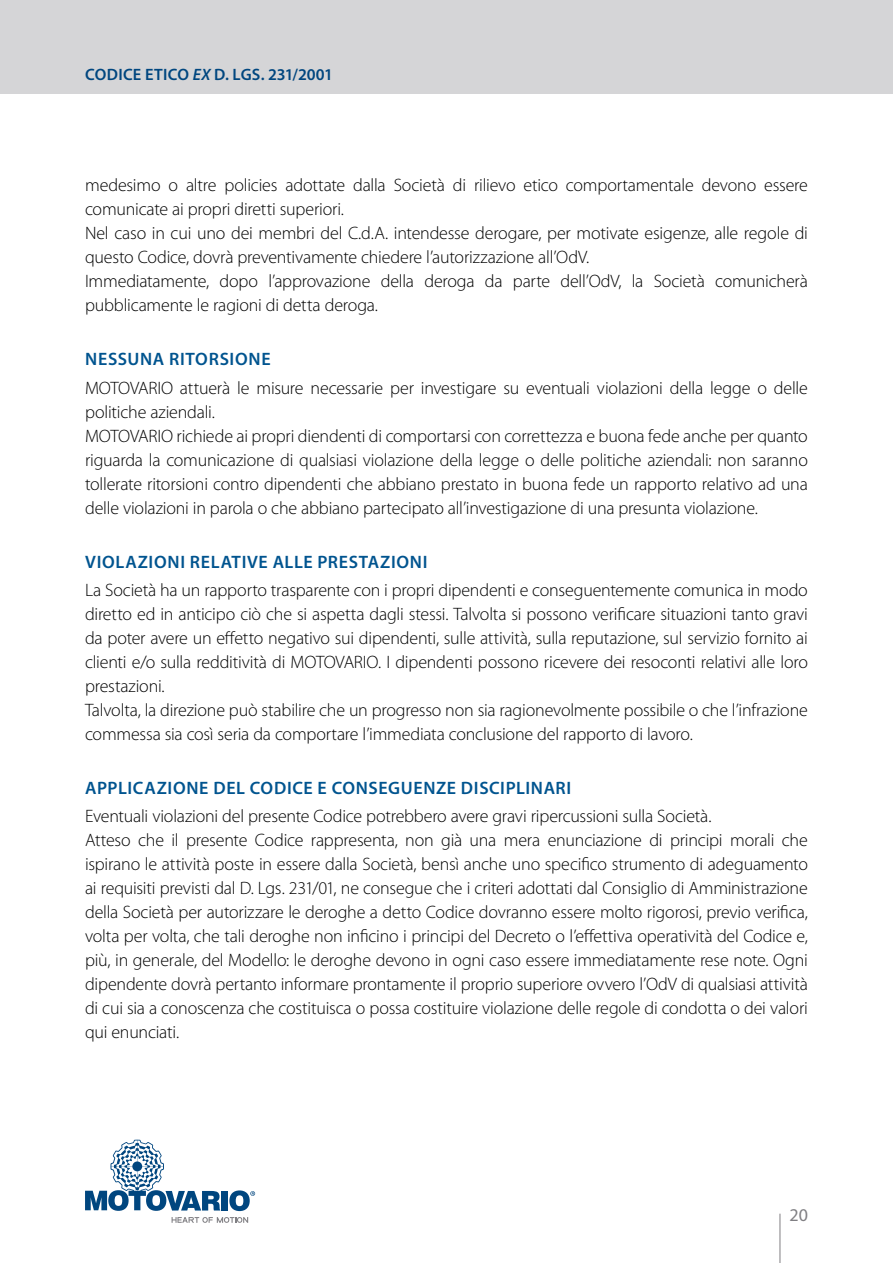
<style>
.page{position:relative;width:893px;height:1263px;background:#fff}
.page>*{position:absolute;margin:0;border:0;box-sizing:border-box;transform-origin:0 0}
.t1{font:300 18px/24px "Myriad Pro";letter-spacing:-.01em;color:#000}
.t2{font:600 18px "Myriad Pro";letter-spacing:.035em;color:#00548f}
.t3{font:18px "Myriad Pro";color:#807f83}
.t4{font:600 16.5px "Myriad Pro";letter-spacing:.01em;color:#00467f}
.s1{font-style:italic}
</style>
<div class="page">
<svg style="left:172px;top:1217px;width:76px;height:6px"></svg>
<svg style="left:85px;top:1140px;width:135px;height:71px"></svg>
<div style="left:222px;top:1191px;width:6px;height:19px;background:#00467f"></div>
<svg style="left:229px;top:1190px;width:26px;height:21px"></svg>
<div style="left:0;top:0;width:893px;height:94px;background:#d5d5d7"></div>
<hr style="left:780px;top:1214px;width:1px;height:49px;background:#807f83">
<p class="t4" style="left:85px;top:64px;width:249px">CODICE ETICO <span class="s1">EX</span> D. LGS. 231/2001</p>
<p class="t1" style="left:85px;top:173px;width:724px">medesimo o altre policies adottate dalla Società di rilievo etico comportamentale devono essere comunicate ai propri diretti superiori.<br>Nel caso in cui uno dei membri del C.d.A. intendesse derogare, per motivate esigenze, alle regole di questo Codice, dovrà preventivamente chiedere l’autorizzazione all’OdV.<br>Immediatamente, dopo l’approvazione della deroga da parte dell’OdV, la Società comunicherà pubblicamente le ragioni di detta deroga.</p>
<p class="t2" style="left:85px;top:348px;width:12px">NESSU</p>
<p class="t2" style="left:140px;top:348px;width:130px">NA RITORSIONE</p>
<p class="t1" style="left:85px;top:375px;width:724px">MOTOVARIO attuerà le misure necessarie per investigare su eventuali violazioni della legge o delle politiche aziendali.<br>MOTOVARIO richiede ai propri diendenti di comportarsi con correttezza e buona fede anche per quanto riguarda la comunicazione di qualsiasi violazione della legge o delle politiche aziendali: non saranno tollerate ritorsioni contro dipendenti che abbiano prestato in buona fede un rapporto relativo ad una delle violazioni in parola o che abbiano partecipato all’investigazione di una presunta violazione.</p>
<p class="t2" style="left:85px;top:550px;width:157px">VIOLAZIONI RELATIVE</p>
<p class="t2" style="left:273px;top:550px;width:154px">ALLE PRESTAZIONI</p>
<p class="t1" style="left:85px;top:578px;width:724px">La Società ha un rapporto trasparente con i propri dipendenti e conseguentemente comunica in modo diretto ed in anticipo ciò che si aspetta dagli stessi. Talvolta si possono verificare situazioni tanto gravi da poter avere un effetto negativo sui dipendenti, sulle attività, sulla reputazione, sul servizio fornito ai clienti e/o sulla redditività di MOTOVARIO. I dipendenti possono ricevere dei resoconti relativi alle loro prestazioni.<br>Talvolta, la direzione può stabilire che un progresso non sia ragionevolmente possibile o che l’infrazione commessa sia così seria da comportare l’immediata conclusione del rapporto di lavoro.</p>
<p class="t2" style="left:85px;top:776px;width:187px">APPLICAZIONE DEL CODICE</p>
<p class="t2" style="left:318px;top:776px;width:153px">ECONSEGUENZE DISCI</p>
<p class="t2" style="left:506px;top:776px;width:65px">PLINARI</p>
<p class="t1" style="left:85px;top:804px;width:724px">Eventuali violazioni del presente Codice potrebbero avere gravi ripercussioni sulla Società.<br>Atteso che il presente Codice rappresenta, non già una mera enunciazione di principi morali che ispirano le attività poste in essere dalla Società, bensì anche uno specifico strumento di adeguamento ai requisiti previsti dal D. Lgs. 231/01, ne consegue che i criteri adottati dal Consiglio di Amministrazione della Società per autorizzare le deroghe a detto Codice dovranno essere molto rigorosi, previo verifica, volta per volta, che tali deroghe non inficino i principi del Decreto o l’effettiva operatività del Codice e, più, in generale, del Modello: le deroghe devono in ogni caso essere immediatamente rese note. Ogni dipendente dovrà pertanto informare prontamente il proprio superiore ovvero l’OdV di qualsiasi attività di cui sia a conoscenza che costituisca o possa costituire violazione delle regole di condotta o dei valori qui enunciati.</p>
<p class="t3" style="left:789px;top:1204px;width:20px">20</p>
</div>
